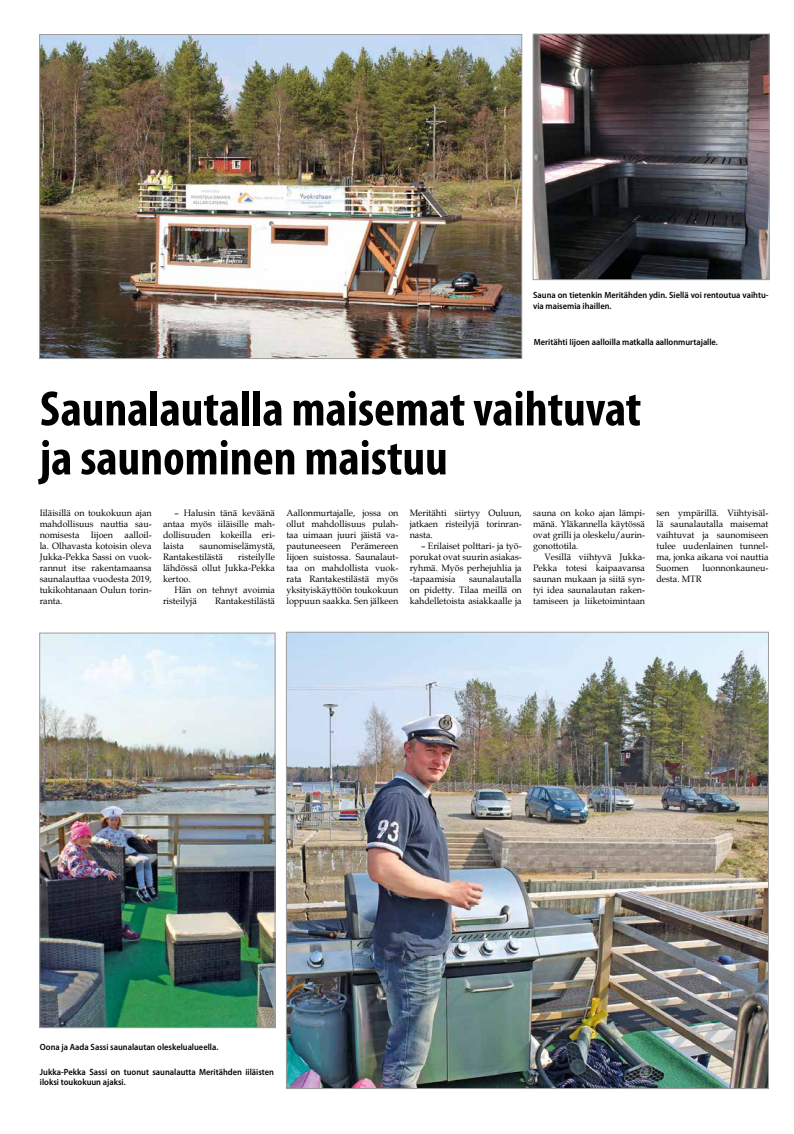
<style>
.page{position:relative;width:794px;height:1134px;background:#fff}
.page>*{position:absolute;margin:0;border:0;box-sizing:border-box;transform-origin:0 0}
.t1{font:700 condensed 50px/49px "Myriad Pro";color:#000}
.t2{font:9.2px/11px "Book Antiqua";color:#000;text-align:justify}
.t3{font:600 9px/10.8px "Myriad Pro";color:#000;scale:.94 1}
</style>
<div class="page">
<img style="left:41px;top:36px;width:479px;height:321px">
<div style="left:39px;top:34px;width:483px;height:325px;border:1px solid #9d9d9c"></div>
<img style="left:535px;top:36px;width:232px;height:242px">
<div style="left:533px;top:34px;width:236px;height:246px;border:1px solid #9d9d9c"></div>
<img style="left:288px;top:634px;width:478px;height:453px">
<img style="left:41px;top:635px;width:232px;height:391px">
<div style="left:39px;top:633px;width:236px;height:395px;border:1px solid #9d9d9c"></div>
<p class="t3" style="left:533px;top:290px;width:252px">Sauna on tietenkin Meritähden ydin. Siellä voi rentoutua vaihtu&shy;via maisemia ihaillen.</p>
<p class="t3" style="left:534px;top:336px;width:197px">Meritähti Iijoen aalloilla matkalla aallonmurtajalle.</p>
<h1 class="t1" style="left:40px;top:383px;width:602px">Saunalautalla maisemat vaihtuvat ja saunominen maistuu</h1>
<p class="t2" style="left:40px;top:507px;width:113px">Iiläisillä on toukokuun ajan mahdollisuus nauttia sau&shy;nomisesta</p>
<p class="t2" style="left:40px;top:529px;width:113px;text-indent:85px">aalloil&shy;la. Olhavasta kotoisin oleva Jukka-Pekka Sassi on vuok&shy;rannut itse rakentamaansa saunalauttaa vuodesta 2019, tukikohtanaan Oulun torin&shy;ranta.</p>
<p class="t2" style="left:91px;top:529px;width:24px">Iijoen</p>
<p class="t2" style="left:163px;top:507px;width:113px;text-indent:11px">– Halusin tänä keväänä antaa myös iiläisille mah&shy;dollisuuden kokeilla eri&shy;laista</p>
<p class="t2" style="left:163px;top:540px;width:113px;text-indent:36px">saunomiselämystä,<br>Rantakestilästä</p>
<p class="t2" style="left:163px;top:551px;width:113px;text-indent:75px">risteilylle lähdössä ollut Jukka-Pekka kertoo.</p>
<p class="t2" style="left:163px;top:584px;width:113px;text-indent:11px">Hän on tehnyt avoimia risteilyjä</p>
<p class="t2" style="left:215px;top:595px;width:61px">Rantakestilästä</p>
<p class="t2" style="left:286px;top:507px;width:113px">Aallonmurtajalle, jossa on ollut mahdollisuus pulah&shy;taa uimaan juuri jäistä va&shy;pautuneeseen Perämereen Iijoen suistossa. Saunalaut&shy;taa on mahdollista vuok&shy;rata Rantakestilästä myös yksityiskäyttöön toukokuun loppuun saakka. Sen jälkeen</p>
<p class="t2" style="left:410px;top:507px;width:113px">Meritähti siirtyy Ouluun, jatkaen risteilyjä torinran&shy;nasta.</p>
<p class="t2" style="left:410px;top:540px;width:113px;text-indent:11px">– Erilaiset polttari- ja työ&shy;porukat ovat suurin asiakas&shy;ryhmä. Myös perhejuhlia ja -tapaamisia</p>
<p class="t2" style="left:410px;top:573px;width:113px;text-indent:59px">saunalautalla on pidetty. Tilaa meillä on kahdelletoista asiakkaalle ja</p>
<p class="t2" style="left:533px;top:507px;width:113px">sauna on koko ajan lämpi&shy;mänä. Yläkannella käytössä ovat grilli ja oleskelu/aurin&shy;gonottotila.</p>
<p class="t2" style="left:533px;top:551px;width:113px;text-indent:11px">Vesillä viihtyvä Jukka-Pekka totesi kaipaavansa saunan mukaan ja siitä syn&shy;tyi idea saunalautan raken&shy;tamiseen ja liiketoimintaan</p>
<p class="t2" style="left:656px;top:507px;width:113px">sen ympärillä. Viihtyisäl&shy;lä saunalautalla maisemat vaihtuvat ja saunomiseen tulee uudenlainen tunnel&shy;ma, jonka aikana voi nauttia Suomen</p>
<p class="t2" style="left:702px;top:562px;width:67px">luonnonkauneu-</p>
<p class="t2" style="left:656px;top:573px;width:47px">desta. MTR</p>
<p class="t3" style="left:40px;top:1041px;width:191px">Oona ja Aada Sassi saunalautan oleskelualueella.</p>
<p class="t3" style="left:40px;top:1066px;width:250px">Jukka-Pekka Sassi on tuonut saunalautta Meritähden iiläisten iloksi toukokuun ajaksi.</p>
</div>
